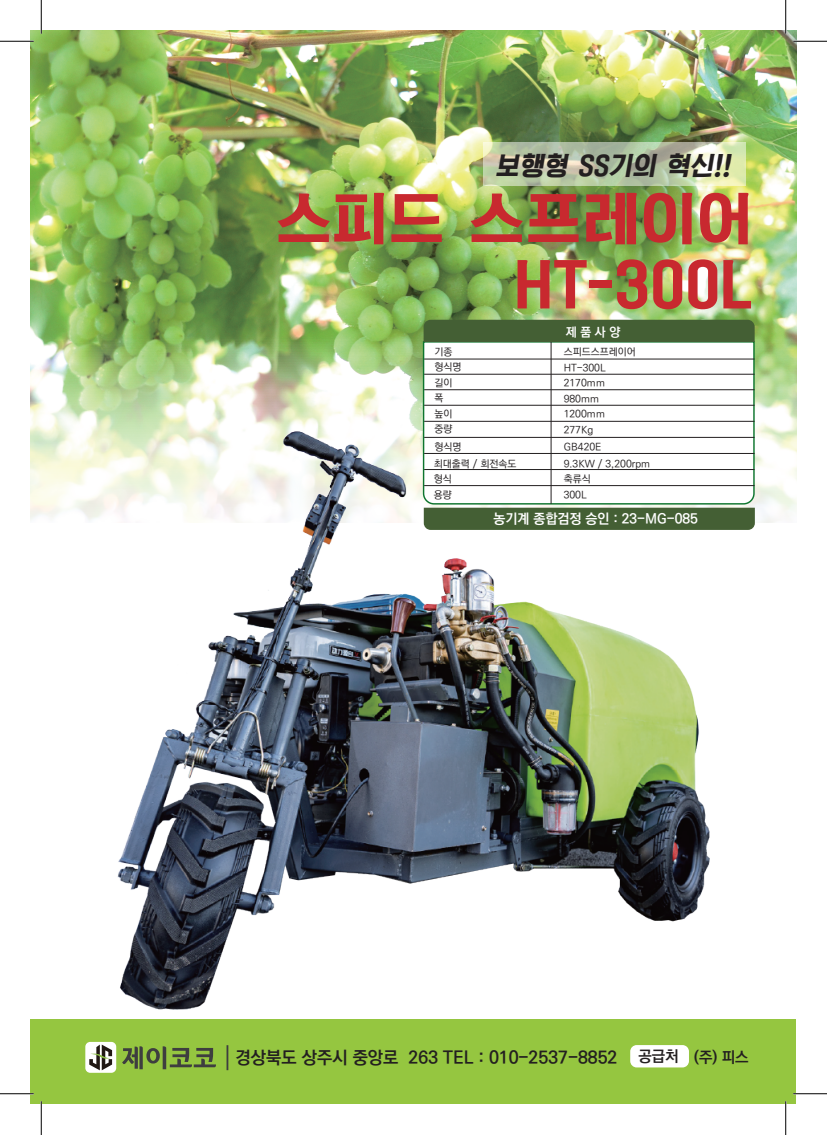
<style>
.page{position:relative;width:827px;height:1135px;background:#fff}
.page>*{position:absolute;margin:0;border:0;box-sizing:border-box;transform-origin:0 0}
.t1{font:54.75px/65.8px "Korean GESP M";color:#c8292f;text-align:right;scale:1.07 1}
.t2{font:italic 24.62px "Korean GESP M";color:#231f20}
.t3{font:700 17.5px "Ko Pub Dotum";color:#231f20}
.t4{font:700 15.38px "Ko Pub Dotum";color:#231f20}
.t5{font:700 13.75px "Ko Pub Dotum";color:#fff}
.t6{font:700 12.5px "Ko Pub Dotum";color:#fff}
.t7{font:500 10.12px/15.5px "Ko Pub Dotum";color:#231f20}
.s1{font-size:15.38px}
</style>
<div class="page">
<img style="left:31px;top:31px;width:765px;height:301px">
<img style="left:31px;top:332px;width:765px;height:191px">
<div style="left:31px;top:1020px;width:765px;height:84px;background:#95c640"></div>
<svg style="left:422px;top:340px;width:333px;height:165px"></svg>
<hr style="left:424px;top:359px;width:330px;height:1px;background:#231f20">
<hr style="left:424px;top:374px;width:330px;height:1px;background:#231f20">
<hr style="left:424px;top:389px;width:330px;height:1px;background:#231f20">
<hr style="left:424px;top:405px;width:330px;height:1px;background:#231f20">
<hr style="left:424px;top:421px;width:330px;height:1px;background:#231f20">
<hr style="left:424px;top:437px;width:330px;height:1px;background:#231f20">
<hr style="left:424px;top:453px;width:330px;height:1px;background:#231f20">
<hr style="left:424px;top:469px;width:330px;height:1px;background:#231f20">
<hr style="left:424px;top:485px;width:330px;height:1px;background:#231f20">
<hr style="left:550px;top:342px;width:1px;height:162px;background:#231f20">
<div style="left:423px;top:320px;width:331px;height:22px;background:#445f34"></div>
<svg style="left:709px;top:508px;width:46px;height:22px"></svg>
<div style="left:85px;top:1042px;width:31px;height:31px;background:#fff;border-radius:5px"></div>
<svg style="left:89px;top:1044px;width:23px;height:26px"></svg>
<svg style="left:122px;top:1046px;width:94px;height:23px"></svg>
<hr style="left:226px;top:1045px;width:2px;height:25px;background:#3e3e3f">
<svg style="left:482px;top:143px;width:263px;height:43px;background:#c4cead"></svg>
<div style="left:630px;top:1045px;width:59px;height:22px;background:#fff;border-radius:6px"></div>
<img style="left:118px;top:429px;width:591px;height:580px">
<hr style="left:0;top:40px;width:34px;height:2px;background:#fff">
<hr style="left:793px;top:40px;width:34px;height:2px;background:#fff">
<hr style="left:40px;top:0;width:2px;height:34px;background:#fff">
<hr style="left:40px;top:1101px;width:2px;height:34px;background:#fff">
<hr style="left:0;top:41px;width:34px;height:1px;background:#000">
<hr style="left:793px;top:41px;width:34px;height:1px;background:#000">
<hr style="left:0;top:1093px;width:34px;height:1px;background:#000">
<hr style="left:793px;top:1093px;width:34px;height:1px;background:#000">
<hr style="left:41px;top:0;width:1px;height:34px;background:#000">
<hr style="left:41px;top:1101px;width:1px;height:34px;background:#000">
<hr style="left:785px;top:0;width:1px;height:34px;background:#000">
<hr style="left:785px;top:1101px;width:1px;height:34px;background:#000">
<h2 class="t2" style="left:495px;top:152px;width:241px">보행형 SS기의 혁신!!</h2>
<h1 class="t1" style="left:275px;top:187px;width:447px">스피드 스프레이어<br>HT-300L</h1>
<p class="t7" style="left:434px;top:344px;width:28px">기종 형식명 길이 폭 높이 중량</p>
<p class="t7" style="left:563px;top:344px;width:73px">스피드스프레이어<br>HT-300L<br>2170mm<br>980mm<br>1200mm<br>277Kg</p>
<p class="t7" style="left:434px;top:439px;width:28px">형식명</p>
<p class="t7" style="left:563px;top:439px;width:39px">GB420E</p>
<p class="t7" style="left:434px;top:456px;width:84px">최대출력 / 회전속도 형식<br>용량</p>
<p class="t7" style="left:563px;top:456px;width:88px">9.3KW / 3,200rpm 축류식<br>300L</p>
<p class="t6" style="left:566px;top:325px;width:56px">제 품 사 양</p>
<h3 class="t5" style="left:493px;top:511px;width:206px">농기계 종합검정 승인 : 23-MG-085</h3>
<h3 class="t3" style="left:236px;top:1049px;width:444px">경상북도 상주시 중앙로 263 TEL : 010-2537-8852 <span class="s1">공급처</span></h3>
<h3 class="t4" style="left:694px;top:1049px;width:56px">(주) 피스</h3>
</div>
